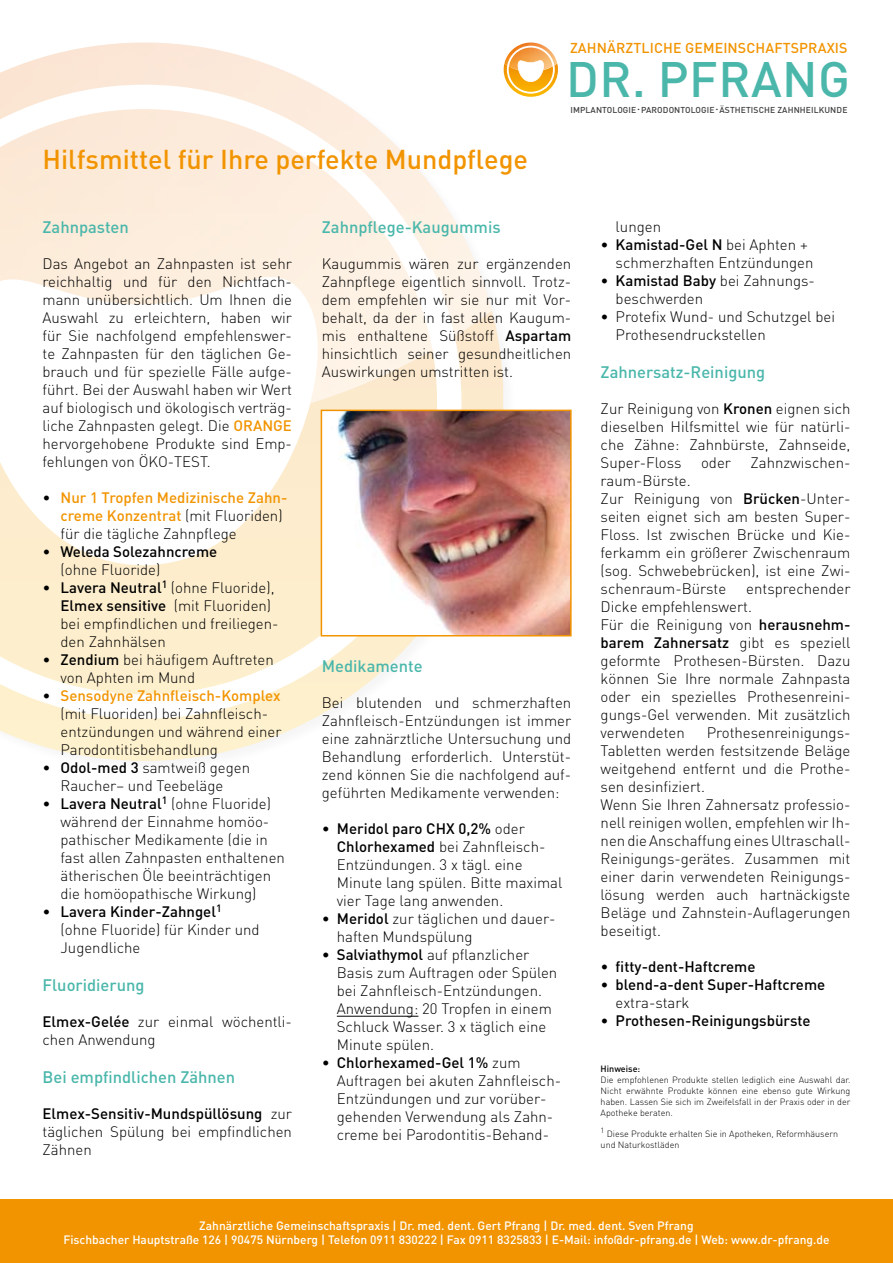
<style>
.page{position:relative;width:893px;height:1263px;background:#fff}
.page>*{position:absolute;margin:0;border:0;box-sizing:border-box;transform-origin:0 0}
.t1{font:500 49.2px "DINOT";letter-spacing:.01em;color:#4bb7ab}
.t2{font:500 27px "DINOT";color:#f29400}
.t3{font:500 16.5px "DINOT";color:#4bb7ab}
.t4{font:300 15px/18px "DINOT";color:#000}
.t5{font:500 15px/18px "DINOT";color:#000}
.t6{font:500 15px/18px "DINOT";color:#f29400}
.t7{font:500 14.1px "DINOT";letter-spacing:.01em;color:#f29400}
.t8{font:500 12px/14.4px "DINOT";color:#fff;text-align:center}
.t9{font:300 9px/10.8px "DINOT";color:#000;text-align:justify}
.t10{font:500 9px "DINOT";color:#000}
.t11{font:500 8.55px "DINOT";letter-spacing:.015em;color:#3e3e40}
.t12{font:300 7.5px "DINOT";color:#000}
.s1{font-weight:500;color:#f29400}
.s2{font-weight:300;color:#000}
.s3{font-weight:300}
.s4{font-weight:500}
</style>
<div class="page">
<img style="left:0;top:47px;width:503px;height:714px">
<img style="left:0;top:43px;width:202px;height:42px">
<svg style="left:0;top:85px;width:461px;height:634px"></svg>
<div style="left:0;top:248px;width:334px;height:312px;background:#fdeede"></div>
<svg style="left:0;top:277px;width:318px;height:288px"></svg>
<svg style="left:507px;top:43px;width:48px;height:51px"></svg>
<div style="left:0;top:1199px;width:893px;height:64px;background:#f29400"></div>
<hr style="left:337px;top:1016px;width:81px;height:1px;background:#000">
<img style="left:324px;top:413px;width:245px;height:220px">
<div style="left:321px;top:410px;width:251px;height:226px;border:2px solid #f29400"></div>
<p class="t7" style="left:570px;top:39px;width:279px">Zahnärztli che Gemei nschaftspraxis</p>
<h1 class="t1" style="left:566px;top:46px;width:285px">Dr. Pfrang</h1>
<h2 class="t2" style="left:43px;top:141px;width:487px">H ilfsmittel für Ihre perfekte M undpflege</h2>
<p class="t11" style="left:570px;top:104px;width:278px">Implantologi e <sup>•</sup> Parodontologi e <sup>•</sup> Ästhetische Zahnhei lkunde</p>
<p class="t3" style="left:43px;top:216px;width:88px">Zahnpasten</p>
<p class="t4" style="left:43px;top:254px;width:251px">Das Angebot an Zahnpasten ist sehr reichhaltig und für den Nichtfach&shy;mann unübersichtlich. Um Ihnen die Auswahl zu erleichtern, haben wir für Sie nachfolgend empfehlenswer&shy;te Zahnpasten für den täglichen Ge&shy;brauch und für spezielle Fälle aufge&shy;führt. Bei der Auswahl haben wir Wert auf biologisch und ökologisch verträg&shy;liche Zahnpasten gelegt. Die <span class="s1">ORANGE </span>hervorgehobene Produkte sind Emp&shy;fehlungen von ÖKO-TEST.</p>
<p class="t6" style="left:61px;top:488px;width:228px;text-indent:-18px"><span class="s2">•</span> N ur 1 Tropfen Medizinische Zahn&shy;creme Konzentrat <span class="s2">(mit Fluoriden) für die tägliche Zahnpflege</span></p>
<p class="t5" style="left:61px;top:542px;width:158px;text-indent:-18px"><span class="s3">•</span> Weleda Solezahncreme <span class="s3">(ohne Fluoride)</span></p>
<p class="t4" style="left:61px;top:578px;width:220px;text-indent:-18px">• <span class="s4">Lavera Neutral</span><sup>1</sup> (ohne Fluoride),<br><span class="s4">Elmex sensitive</span> (mit Fluoriden) bei empfindlichen und freiliegen&shy;den Zahnhälsen</p>
<p class="t4" style="left:61px;top:650px;width:215px;text-indent:-18px">• <span class="s4">Zendium</span> bei häufigem Auftreten von Aphten im Mund</p>
<p class="t4" style="left:61px;top:686px;width:223px;text-indent:-18px">• <span class="s1">Sensodyne Zahnfleisch-Komplex </span>(mit Fluoriden) bei Zahnfleisch&shy;entzündungen und während einer<br>Parodontitisbehandlung</p>
<p class="t4" style="left:43px;top:758px;width:209px;text-align:center">• <span class="s4">Odol-med 3</span> samtweiß gegen<br>Raucher– und Teebeläge</p>
<p class="t4" style="left:61px;top:794px;width:226px;text-indent:-18px">• <span class="s4">Lavera Neutral</span><sup>1</sup> (ohne Fluoride) während der Einnahme homöo&shy;pathischer Medikamente (die in fast allen Zahnpasten enthaltenen ätherischen Öle beeinträchtigen die homöopathische Wirkung)</p>
<p class="t4" style="left:61px;top:902px;width:201px;text-indent:-18px">• <span class="s4">Lavera Kinder-Zahngel</span><sup>1 </sup>(ohne Fluoride) für Kinder und<br>Jugendliche</p>
<p class="t3" style="left:43px;top:973px;width:104px">Fluoridierung</p>
<p class="t4" style="left:43px;top:1012px;width:251px"><span class="s4">Elmex-Gelée</span> zur einmal wöchentli&shy;chen Anwendung</p>
<p class="t3" style="left:43px;top:1065px;width:194px">Bei empfindlichen Zähnen</p>
<p class="t4" style="left:43px;top:1103px;width:251px;text-align:justify"><span class="s4">Elmex-Sensitiv-M undspüllösung</span> zur täglichen Spülung bei empfindlichen Zähnen</p>
<p class="t3" style="left:322px;top:216px;width:180px">Zahnpflege-Kaugummis</p>
<p class="t4" style="left:322px;top:254px;width:251px;text-align:justify">Kaugummis wären zur ergänzenden Zahnpflege eigentlich sinnvoll. Trotz&shy;dem empfehlen wir sie nur mit Vor&shy;behalt, da der in fast allen Kaugum&shy;mis enthaltene Süßstoff <span class="s4">Aspartam </span>hinsichtlich seiner gesundheitlichen Auswirkungen umstritten ist.</p>
<p class="t3" style="left:322px;top:655px;width:102px">Medikamente</p>
<p class="t4" style="left:322px;top:693px;width:251px;text-align:justify">Bei blutenden und schmerzhaften Zahnfleisch-Entzündungen ist immer eine zahnärztliche Untersuchung und Behandlung erforderlich. Unterstüt&shy;zend können Sie die nachfolgend auf&shy;geführten Medikamente verwenden:</p>
<p class="t5" style="left:322px;top:819px;width:115px"><span class="s3">•</span> Meridol paro CHX</p>
<p class="t4" style="left:337px;top:819px;width:227px;text-indent:122px"><span class="s4">0,2%</span> oder<br><span class="s4">Chlorhexamed</span> bei Zahnfleisch-<br>Entzündungen. 3 x tägl. eine<br>Minute lang spülen. Bitte maximal vier Tage lang anwenden.</p>
<p class="t4" style="left:337px;top:909px;width:220px;text-indent:-15px">• <span class="s4">Meridol</span> zur täglichen und dauer&shy;haften Mundspülung</p>
<p class="t4" style="left:337px;top:945px;width:222px;text-indent:-15px">• <span class="s4">Salviathymol</span> auf pflanzlicher<br>Basis zum Auftragen oder Spülen bei Zahnfleisch-Entzündungen.<br>Anwendung: 20 Tropfen in einem<br>Schluck Wasser. 3 x täglich eine<br>Minute spülen.</p>
<p class="t4" style="left:337px;top:1053px;width:226px;text-indent:-15px">• <span class="s4">Chlorhexamed-Gel 1%</span> zum<br>Auftragen bei akuten Zahnfleisch-<br>Entzündungen und zur vorüber&shy;gehenden Verwendung als Zahn&shy;creme bei Parodontitis-Behand-</p>
<p class="t4" style="left:616px;top:217px;width:47px">lungen</p>
<p class="t4" style="left:616px;top:235px;width:199px;text-indent:-15px">• <span class="s4">Kamistad-Gel N</span> bei Aphten + schmerzhaften Entzündungen</p>
<p class="t4" style="left:616px;top:271px;width:201px;text-indent:-15px">• <span class="s4">Kamistad Baby</span> bei Zahnungs&shy;beschwerden</p>
<p class="t4" style="left:616px;top:307px;width:221px;text-indent:-15px">• Protefix Wund- und Schutzgel bei<br>Prothesendruckstellen</p>
<p class="t3" style="left:601px;top:360px;width:166px">Zahnersatz-Reinigung</p>
<p class="t4" style="left:601px;top:398px;width:251px;text-align:justify">Zur Reinigung von <span class="s4">Kronen</span> eignen sich dieselben Hilfsmittel wie für natürli&shy;che Zähne: Zahnbürste, Zahnseide, Super-Floss</p>
<p class="t4" style="left:701px;top:452px;width:31px">oder</p>
<p class="t4" style="left:750px;top:452px;width:101px">Zahnzwischen-</p>
<p class="t4" style="left:601px;top:470px;width:251px">raum-Bürste.<br>Zur Reinigung von <span class="s4">Brücken</span>-Unter&shy;seiten eignet sich am besten Super-<br>Floss. Ist zwischen Brücke und Kie&shy;ferkamm ein größerer Zwischenraum (sog. Schwebebrücken), ist eine Zwi&shy;schenraum-Bürste</p>
<p class="t4" style="left:601px;top:578px;width:251px;text-indent:146px">entsprechender<br>Dicke empfehlenswert.<br>Für die Reinigung von <span class="s4">herausnehm&shy;barem Zahnersatz</span> gibt es speziell geformte Prothesen-Bürsten. Dazu können Sie Ihre normale Zahnpasta oder ein spezielles Prothesenreini&shy;gungs-Gel verwenden. Mit zusätzlich verwendeten</p>
<p class="t4" style="left:601px;top:722px;width:251px;text-indent:106px">Prothesenreinigungs-<br>Tabletten werden festsitzende Beläge weitgehend entfernt und die Prothe&shy;sen desinfiziert.<br>Wenn Sie Ihren Zahnersatz professio&shy;nell reinigen wollen, empfehlen wir Ih&shy;nen die Anschaffung eines Ultraschall-<br>Reinigungs-gerätes. Zusammen mit einer darin verwendeten Reinigungs&shy;lösung werden auch hartnäckigste<br>Beläge und Zahnstein-Auflagerungen beseitigt.</p>
<p class="t5" style="left:601px;top:956px;width:156px"><span class="s3">•</span> fitty-dent-Haftcreme</p>
<p class="t5" style="left:616px;top:974px;width:211px;text-indent:-15px"><span class="s3">•</span> blend-a-dent Super-Haftcreme <span class="s3">extra-stark</span></p>
<p class="t5" style="left:601px;top:1010px;width:211px"><span class="s3">•</span> Prothesen-Reinigungsbürste</p>
<p class="t10" style="left:601px;top:1063px;width:41px">H inweise:</p>
<p class="t9" style="left:601px;top:1074px;width:251px">Die empfohlenen Produkte stellen lediglich eine Auswahl dar.<br>Nicht erwähnte Produkte können eine ebenso gute Wirkung haben. Lassen Sie sich im Zweifelsfall in der Praxis oder in der Apotheke beraten.</p>
<p class="t12" style="left:601px;top:1125px;width:5px">1</p>
<p class="t9" style="left:601px;top:1128px;width:239px;text-indent:6px">Diese Produkte erhalten Sie in Apotheken, Reformhäusern und Naturkostläden</p>
<p class="t8" style="left:63px;top:1217px;width:768px">Zahnärztliche Gemeinschaftspraxis | Dr. med. dent. Gert Pfrang | Dr. med. dent. Sven Pfrang<br>Fischbacher Hauptstraße 126 | 90475 N ürnberg | Telefon 0911 830222 | Fax 0911 8325833 | E-Mail: info@dr-pfrang.de | Web: www.dr-pfrang.de</p>
</div>
